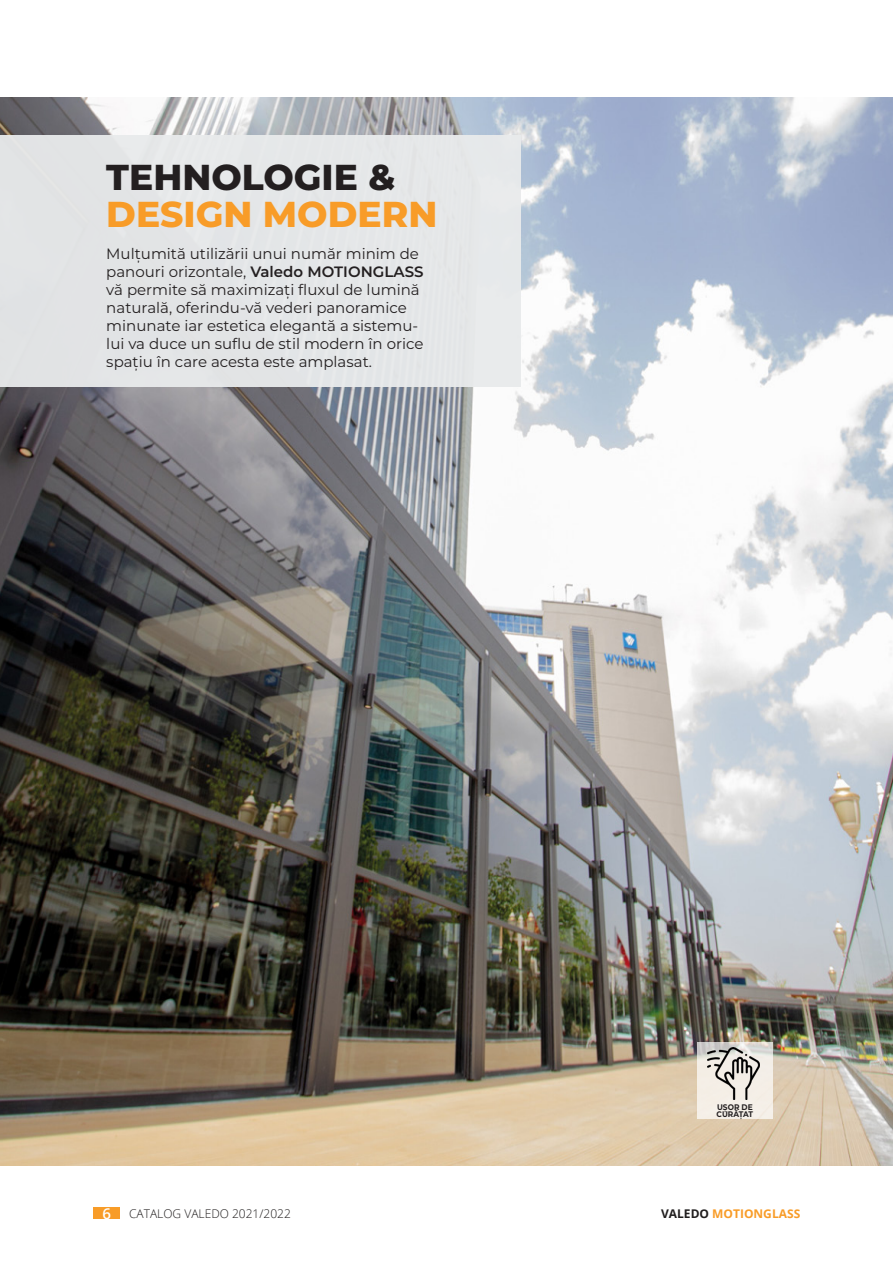
<style>
.page{position:relative;width:893px;height:1263px;background:#fff}
.page>*{position:absolute;margin:0;border:0;box-sizing:border-box;transform-origin:0 0}
.Big_title{font:800 36px "Montserrat";color:#f89c28}
.Big_title-2{font:800 36px "Montserrat";color:#231f20}
.title_1{font:15px/18px "Montserrat";color:#231f20}
.t1{font:300 12px "Open Sans";color:#211e1e}
.t2{font:700 12px "Open Sans";color:#f89c28}
.t3{font:700 8.1px "Montserrat";letter-spacing:-.02em;color:#231f20;scale:.92 1}
.t4{font:700 8.1px "Montserrat";color:#231f20;scale:.92 1}
.s1{font-weight:600}
.s2{font-weight:600;font-size:15px;color:#fff}
.s3{color:#211e1e}
</style>
<div class="page">
<div style="left:94px;top:1207px;width:26px;height:12px;background:#f89c28"></div>
<img style="left:0;top:98px;width:893px;height:1067px">
<div style="left:0;top:135px;width:520px;height:252px;background:#e9ebec"></div>
<svg style="left:697px;top:1042px;width:75px;height:76px;background:#eee9e2"></svg>
<img style="left:707px;top:1047px;width:53px;height:52px">
<p class="Big_title-2" style="left:106px;top:150px;width:291px">TEHNOLOGIE &amp;</p>
<p class="Big_title" style="left:106px;top:188px;width:333px">DESIGN MODERN</p>
<p class="title_1" style="left:106px;top:245px;width:319px">Mulțumită utilizării unui număr minim de panouri orizontale, <span class="s1">Valedo MOTIONGLASS </span>vă permite să maximizați fluxul de lumină naturală, oferindu-vă vederi panoramice minunate iar estetica elegantă a sistemu&shy;lui va duce un suflu de stil modern în orice spațiu în care acesta este amplasat.</p>
<p class="t4" style="left:717px;top:1101px;width:40px">UȘOR DE</p>
<p class="t3" style="left:717px;top:1108px;width:41px">CURĂȚAT</p>
<p class="t1" style="left:103px;top:1205px;width:190px"><span class="s2">6</span> CATALOG VALEDO 2021/2022</p>
<p class="t2" style="left:661px;top:1205px;width:141px"><span class="s3">VALEDO</span> MOTIONGLASS</p>
</div>
